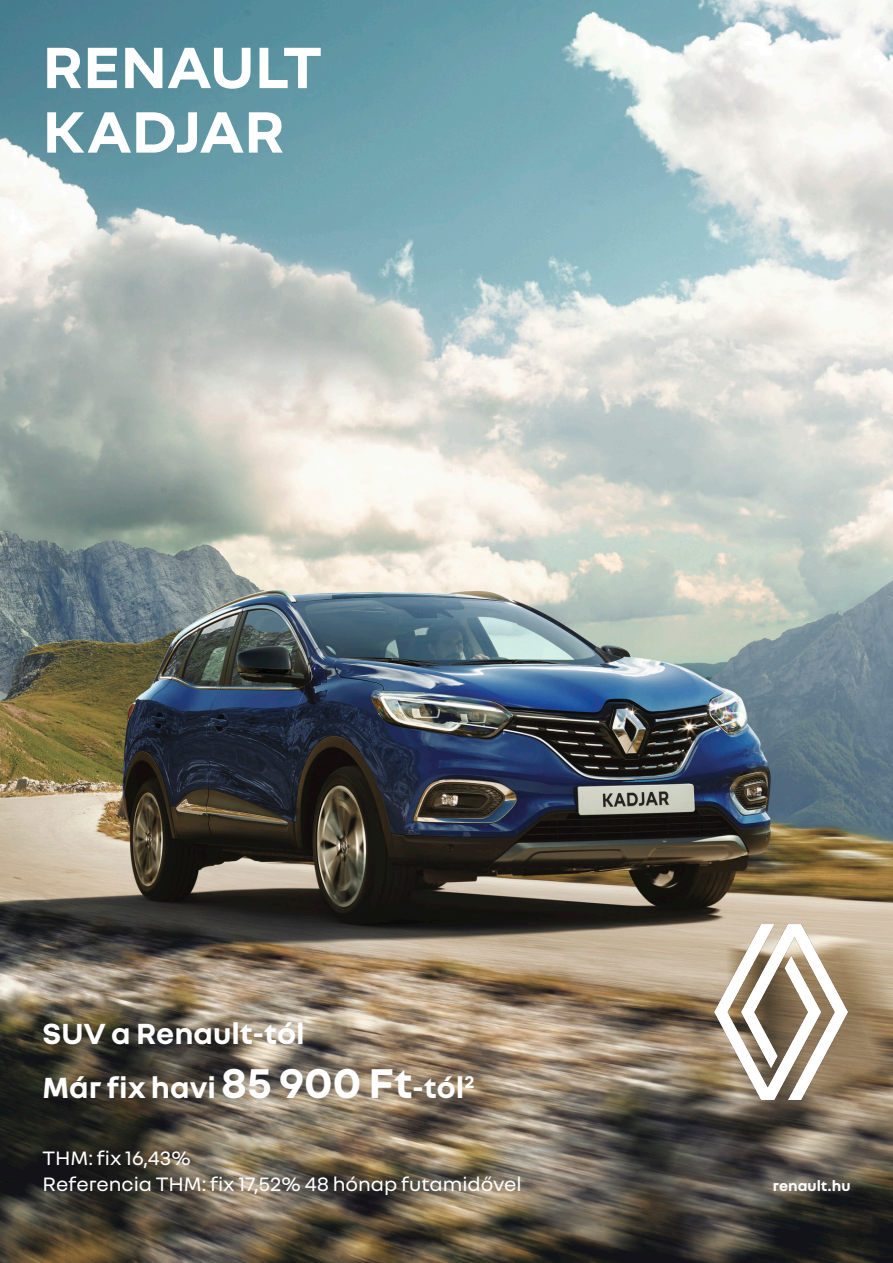
<style>
.page{position:relative;width:893px;height:1263px;background:#fff}
.page>*{position:absolute;margin:0;border:0;box-sizing:border-box;transform-origin:0 0}
.t1{font:700 63px/64.5px "Nouvel R";letter-spacing:-.01em;color:#fff}
.Zarážka{font:700 31.5px "Nouvel R";color:#fff}
.Zarážka-2{font:21px "Nouvel R";color:#fff}
.povinne_ruceni{font:700 15.75px "Nouvel R";color:#fff}
.s1{font-size:45px}
</style>
<div class="page">
<img style="left:0;top:0;width:893px;height:1263px">
<img style="left:703px;top:925px;width:147px;height:177px">
<p class="t1" style="left:43px;top:31px;width:281px">RENAULT<br>KADJAR</p>
<p class="Zarážka" style="left:43px;top:1013px;width:264px">SUV a Renault-tól</p>
<p class="Zarážka" style="left:43px;top:1067px;width:433px">Már fix havi <span class="s1">85 900 Ft</span>-tól<sup>2</sup></p>
<p class="Zarážka-2" style="left:43px;top:1145px;width:150px">THM: fix 16,43%</p>
<p class="Zarážka-2" style="left:43px;top:1170px;width:481px">Referencia THM: fix 17,52% 48 hónap futamidővel</p>
<p class="povinne_ruceni" style="left:773px;top:1176px;width:79px">renault.hu</p>
</div>
